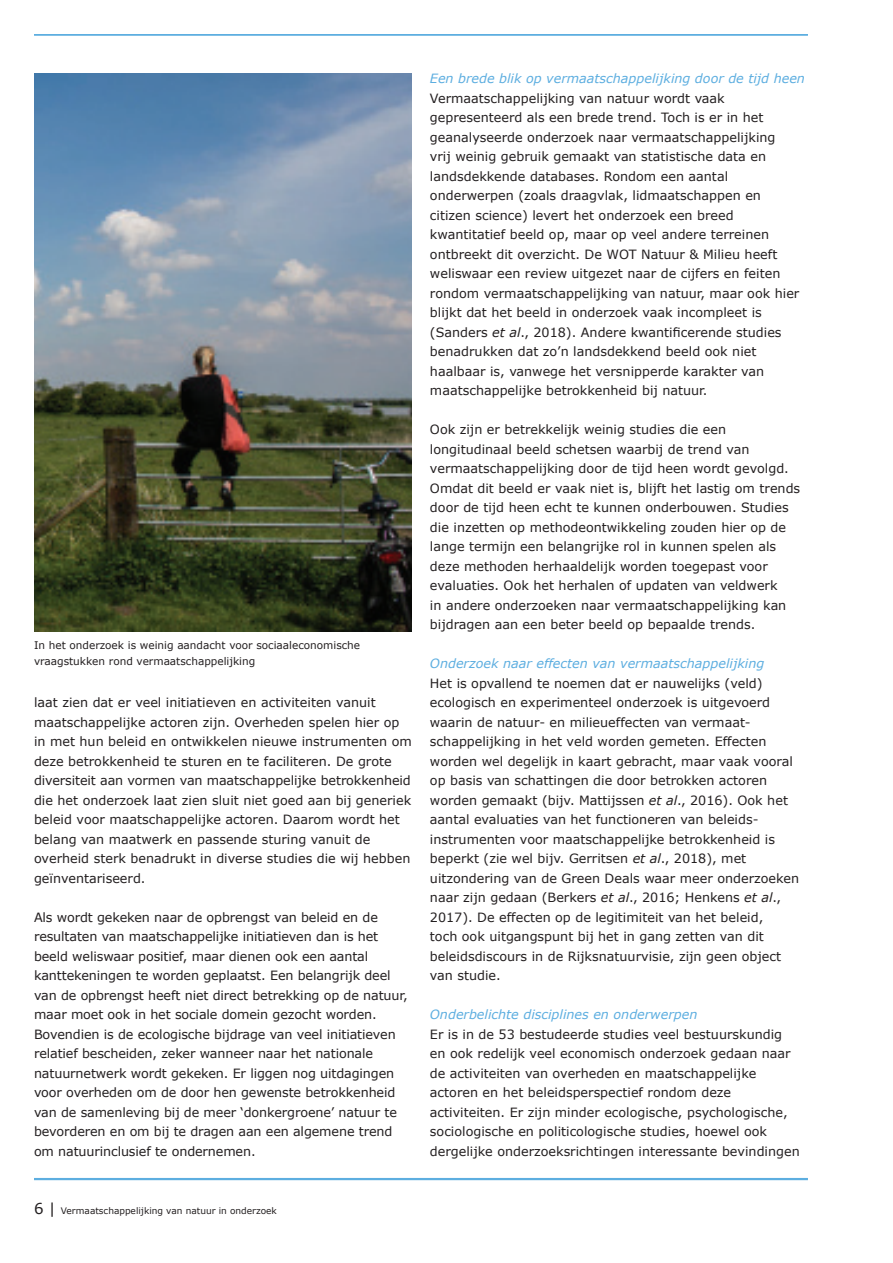
<style>
.page{position:relative;width:893px;height:1263px;background:#fff}
.page>*{position:absolute;margin:0;border:0;box-sizing:border-box;transform-origin:0 0}
.t1{font:12.75px/19.5px "Verdana";color:#231f20}
.t2{font:italic 12.75px "Verdana";color:#5daee0}
.t3{font:10.5px/16.5px "Verdana";color:#231f20}
.t4{font:9px "Verdana";color:#231f20}
.s1{font-size:15px}
.s2{font-style:italic}
</style>
<div class="page">
<hr style="left:34px;top:1178px;width:774px;height:1px;background:#5daee0">
<hr style="left:34px;top:34px;width:774px;height:2px;background:#5daee0">
<hr style="left:34px;top:1179px;width:774px;height:1px;background:#5daee0">
<img style="left:34px;top:74px;width:378px;height:557px">
<p class="t3" style="left:34px;top:637px;width:328px">In het onderzoek is weinig aandacht voor sociaaleconomische vraagstukken rond vermaatschappelijking</p>
<p class="t1" style="left:34px;top:693px;width:379px">laat zien dat er veel initiatieven en activiteiten vanuit maatschappelijke actoren zijn. Overheden spelen hier op in met hun beleid en ontwikkelen nieuwe instrumenten om deze betrokkenheid te sturen en te faciliteren. De grote diversiteit aan vormen van maatschappelijke betrokkenheid die het onderzoek laat zien sluit niet goed aan bij generiek beleid voor maatschappelijke actoren. Daarom wordt het belang van maatwerk en passende sturing vanuit de overheid sterk benadrukt in diverse studies die wij hebben geïnventariseerd.</p>
<p class="t1" style="left:34px;top:907px;width:375px">Als wordt gekeken naar de opbrengst van beleid en de resultaten van maatschappelijke initiatieven dan is het beeld weliswaar positief, maar dienen ook een aantal kanttekeningen te worden geplaatst. Een belangrijk deel van de opbrengst heeft niet direct betrekking op de natuur, maar moet ook in het sociale domein gezocht worden.<br>Bovendien is de ecologische bijdrage van veel initiatieven relatief bescheiden, zeker wanneer naar het nationale natuurnetwerk wordt gekeken. Er liggen nog uitdagingen voor overheden om de door hen gewenste betrokkenheid van de samenleving bij de meer ‘donkergroene’ natuur te bevorderen en om bij te dragen aan een algemene trend om natuurinclusief te ondernemen.</p>
<p class="t4" style="left:34px;top:1205px;width:244px"><span class="s1">6 |</span> Vermaatschappelijking van natuur in onderzoek</p>
<p class="t2" style="left:430px;top:70px;width:377px">Een brede blik op vermaatschappelijking door de tijd heen</p>
<p class="t1" style="left:430px;top:88px;width:371px">Vermaatschappelijking van natuur wordt vaak gepresenteerd als een brede trend. Toch is er in het geanalyseerde onderzoek naar vermaatschappelijking vrij weinig gebruik gemaakt van statistische data en landsdekkende databases. Rondom een aantal onderwerpen (zoals draagvlak, lidmaatschappen en citizen science) levert het onderzoek een breed kwantitatief beeld op, maar op veel andere terreinen ontbreekt dit overzicht. De WOT Natuur &amp; Milieu heeft weliswaar een review uitgezet naar de cijfers en feiten rondom vermaatschappelijking van natuur, maar ook hier blijkt dat het beeld in onderzoek vaak incompleet is (Sanders <span class="s2">et al</span>., 2018). Andere kwantificerende studies benadrukken dat zo’n landsdekkend beeld ook niet haalbaar is, vanwege het versnipperde karakter van maatschappelijke betrokkenheid bij natuur.</p>
<p class="t1" style="left:430px;top:420px;width:372px">Ook zijn er betrekkelijk weinig studies die een longitudinaal beeld schetsen waarbij de trend van vermaatschappelijking door de tijd heen wordt gevolgd.<br>Omdat dit beeld er vaak niet is, blijft het lastig om trends door de tijd heen echt te kunnen onderbouwen. Studies die inzetten op methodeontwikkeling zouden hier op de lange termijn een belangrijke rol in kunnen spelen als deze methoden herhaaldelijk worden toegepast voor evaluaties. Ook het herhalen of updaten van veldwerk<br>in andere onderzoeken naar vermaatschappelijking kan bijdragen aan een beter beeld op bepaalde trends.</p>
<p class="t2" style="left:430px;top:655px;width:336px">Onderzoek naar effecten van vermaatschappelijking</p>
<p class="t1" style="left:430px;top:673px;width:371px">Het is opvallend te noemen dat er nauwelijks (veld) ecologisch en experimenteel onderzoek is uitgevoerd waarin de natuur- en milieueffecten van vermaat&shy;schappelijking in het veld worden gemeten. Effecten worden wel degelijk in kaart gebracht, maar vaak vooral op basis van schattingen die door betrokken actoren worden gemaakt (bijv. Mattijssen <span class="s2">et al</span>., 2016). Ook het aantal evaluaties van het functioneren van beleids&shy;instrumenten voor maatschappelijke betrokkenheid is beperkt (zie wel bijv. Gerritsen <span class="s2">et al</span>., 2018), met uitzondering van de Green Deals waar meer onderzoeken naar zijn gedaan (Berkers <span class="s2">et al</span>., 2016; Henkens <span class="s2">et al</span>., 2017). De effecten op de legitimiteit van het beleid,<br>toch ook uitgangspunt bij het in gang zetten van dit beleidsdiscours in de Rijksnatuurvisie, zijn geen object van studie.</p>
<p class="t2" style="left:430px;top:1006px;width:269px">Onderbelichte disciplines en onderwerpen</p>
<p class="t1" style="left:430px;top:1024px;width:371px">Er is in de 53 bestudeerde studies veel bestuurskundig en ook redelijk veel economisch onderzoek gedaan naar de activiteiten van overheden en maatschappelijke actoren en het beleidsperspectief rondom deze activiteiten. Er zijn minder ecologische, psychologische, sociologische en politicologische studies, hoewel ook dergelijke onderzoeksrichtingen interessante bevindingen</p>
</div>
